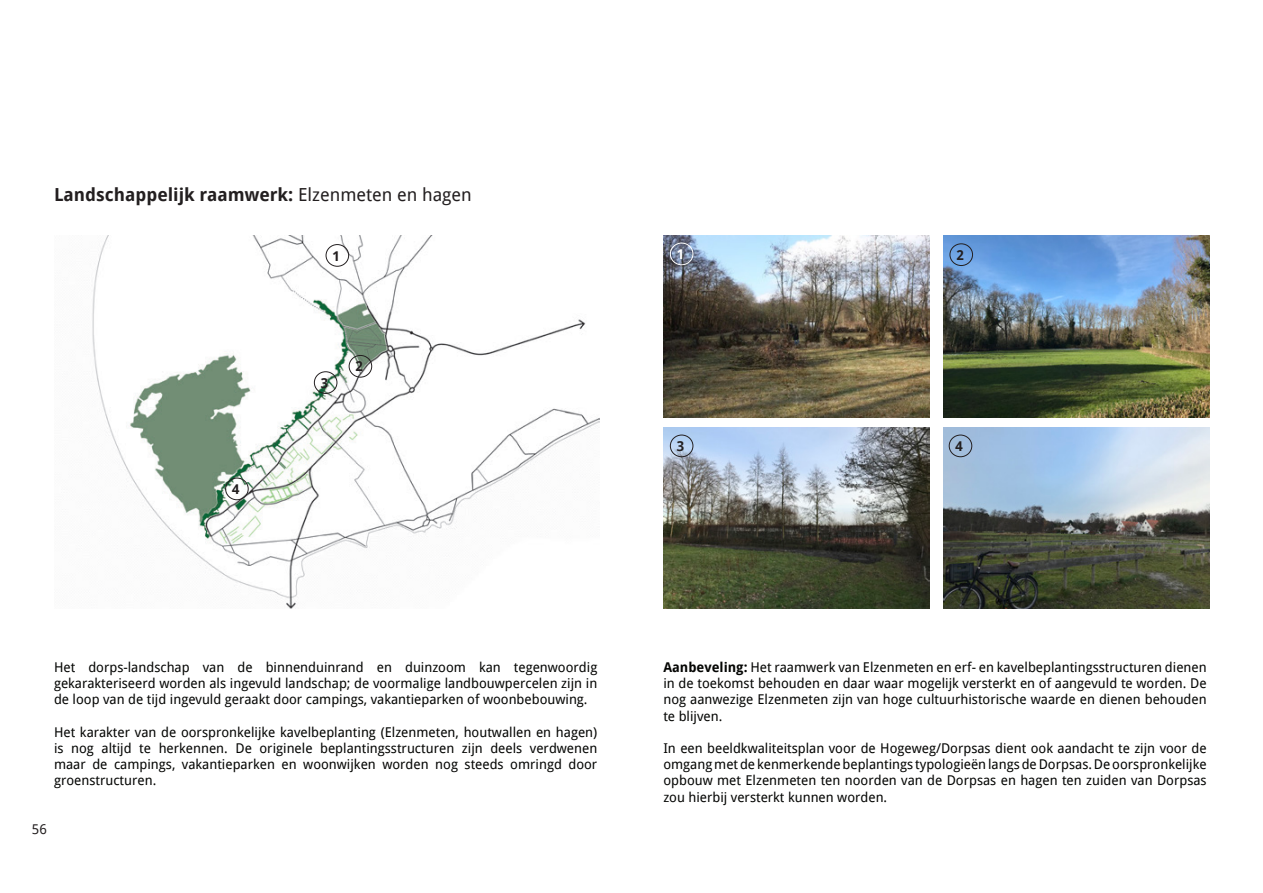
<style>
.page{position:relative;width:1263px;height:893px;background:#fff}
.page>*{position:absolute;margin:0;border:0;box-sizing:border-box;transform-origin:0 0}
.t1{font:700 18px "Droid Sans";color:#231f20}
.hoofdtekst{font:13.5px/16.2px "Droid Sans";color:#040503;text-align:justify}
.t2{font:700 13.5px "Droid Sans";color:#231f20}
.t3{font:13.5px "Droid Sans";color:#231f20}
.t4{font:700 13.5px "Droid Sans";color:#fff}
.s1{font-weight:400}
.s2{font-weight:700}
</style>
<div class="page">
<img style="left:92px;top:236px;width:508px;height:372px">
<img style="left:663px;top:236px;width:266px;height:181px">
<img style="left:944px;top:236px;width:265px;height:181px">
<img style="left:663px;top:427px;width:266px;height:181px">
<img style="left:944px;top:427px;width:265px;height:181px">
<div style="left:670px;top:243px;width:23px;height:22px;border:1px solid #fff;border-radius:50%"></div>
<div style="left:326px;top:244px;width:23px;height:23px;border:1px solid #231f20;border-radius:50%"></div>
<div style="left:949px;top:243px;width:24px;height:23px;border:1px solid #231f20;border-radius:50%"></div>
<div style="left:349px;top:355px;width:23px;height:22px;border:1px solid #231f20;border-radius:50%"></div>
<div style="left:949px;top:435px;width:23px;height:22px;border:1px solid #231f20;border-radius:50%"></div>
<div style="left:670px;top:435px;width:23px;height:22px;border:1px solid #231f20;border-radius:50%"></div>
<div style="left:225px;top:478px;width:24px;height:22px;border:1px solid #231f20;border-radius:50%"></div>
<div style="left:314px;top:371px;width:23px;height:23px;border:1px solid #231f20;border-radius:50%"></div>
<p class="t1" style="left:54px;top:182px;width:419px">Landschappelijk raamwerk: <span class="s1">Elzenmeten en hagen</span></p>
<p class="t2" style="left:332px;top:246px;width:9px">1</p>
<p class="t4" style="left:677px;top:245px;width:9px">1</p>
<p class="t2" style="left:956px;top:245px;width:9px">2</p>
<p class="t2" style="left:232px;top:480px;width:9px">4</p>
<p class="t2" style="left:321px;top:373px;width:9px">3</p>
<p class="t2" style="left:355px;top:357px;width:9px">2</p>
<p class="t2" style="left:677px;top:437px;width:9px">3</p>
<p class="t2" style="left:955px;top:437px;width:9px">4</p>
<p class="hoofdtekst" style="left:54px;top:659px;width:545px">Het dorps-landschap van de binnenduinrand en duinzoom kan tegenwoordig gekarakteriseerd worden als ingevuld landschap; de voormalige landbouwpercelen zijn in de loop van de tijd ingevuld geraakt door campings, vakantieparken of woonbebouwing.</p>
<p class="hoofdtekst" style="left:54px;top:723px;width:545px">Het karakter van de oorspronkelijke kavelbeplanting (Elzenmeten, houtwallen en hagen) is nog altijd te herkennen. De originele beplantingsstructuren zijn deels verdwenen maar de campings, vakantieparken en woonwijken worden nog steeds omringd door groenstructuren.</p>
<p class="t3" style="left:32px;top:820px;width:16px">56</p>
<p class="hoofdtekst" style="left:663px;top:659px;width:545px"><span class="s2">Aanbeveling:</span> Het raamwerk van Elzenmeten en erf- en kavelbeplantingsstructuren dienen in de toekomst behouden en daar waar mogelijk versterkt en of aangevuld te worden. De nog aanwezige Elzenmeten zijn van hoge cultuurhistorische waarde en dienen behouden te blijven.</p>
<p class="hoofdtekst" style="left:663px;top:740px;width:545px">In een beeldkwaliteitsplan voor de Hogeweg/Dorpsas dient ook aandacht te zijn voor de omgang met de kenmerkende beplantings typologieën langs de Dorpsas. De oorspronkelijke opbouw met Elzenmeten ten noorden van de Dorpsas en hagen ten zuiden van Dorpsas zou hierbij versterkt kunnen worden.</p>
</div>
